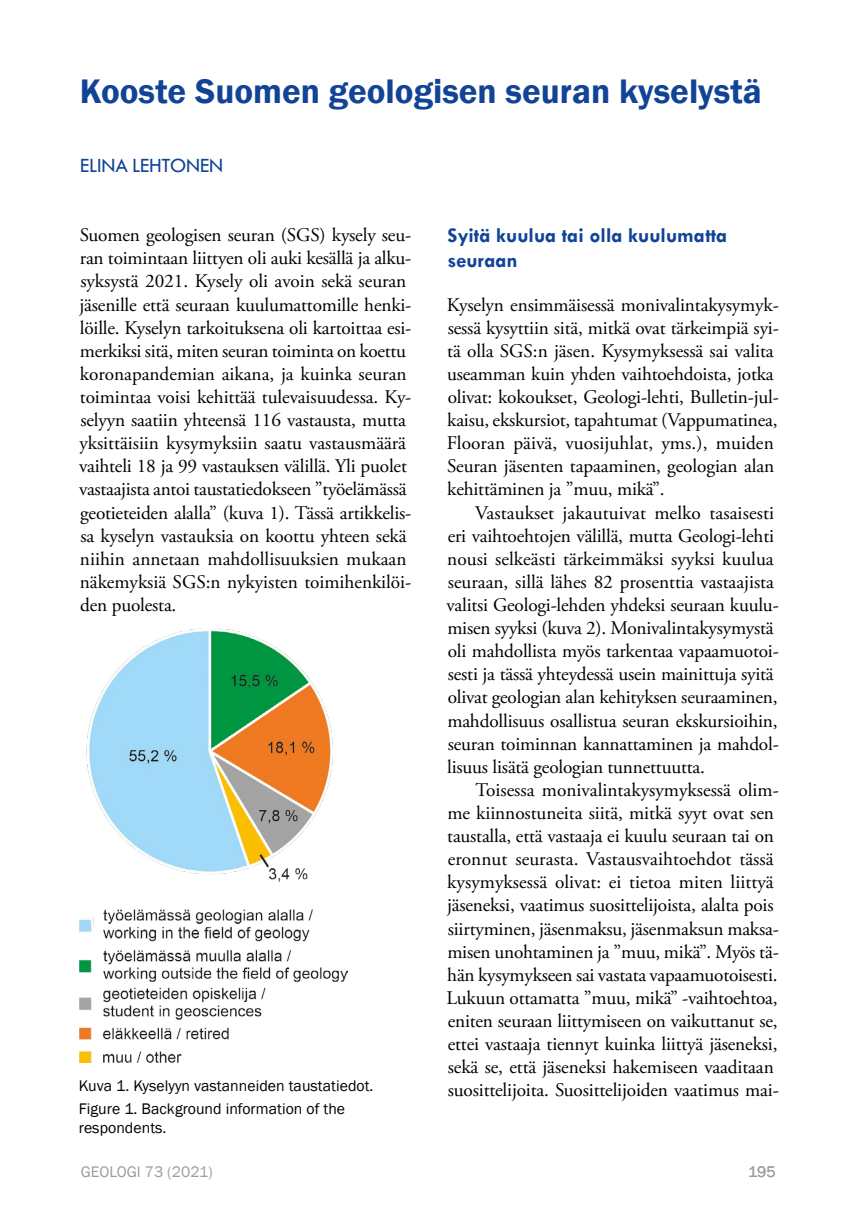
<style>
.page{position:relative;width:854px;height:1216px;background:#fff}
.page>*{position:absolute;margin:0;border:0;box-sizing:border-box;transform-origin:0 0}
.koosteotsikko{font:600 35px "Franklin Gothic";color:#114396}
.väliotsikoelina2{font:700 21px/25.2px "Tw Cen";color:#114396}
.kirjoittaja{font:21px "Tw Cen";letter-spacing:-.01em;color:#114396}
.leipäteksti{font:19.25px/23.1px "Adobe Garamond Pro";letter-spacing:-.01em;color:#000}
.ekakappaleeiang{font:19.25px/23.1px "Adobe Garamond Pro";letter-spacing:-.01em;color:#000}
.kuvateksti{font:15.75px/18.9px "Franklin Gothic";letter-spacing:.005em;color:#000}
.t1{font:15.75px "Franklin Gothic";color:#9d9d9c}
</style>
<div class="page">
<img style="left:79px;top:628px;width:268px;height:434px">
<p class="koosteotsikko" style="left:80px;top:70px;width:683px">Kooste Suomen geologisen seuran kyselystä</p>
<p class="kirjoittaja" style="left:80px;top:153px;width:144px">ELINA LEHTONEN</p>
<p class="ekakappaleeiang" style="left:79px;top:224px;width:333px">Suomen geologisen seuran (SGS) kysely seu&shy;ran toimintaan liittyen oli auki kesällä ja alku&shy;syksystä 2021. Kysely oli avoin sekä seuran jäsenille että seuraan kuulumattomille henki&shy;löille. Kyselyn tarkoituksena oli kartoittaa esi&shy;merkiksi sitä, miten seuran toiminta on koettu koronapandemian aikana, ja kuinka seuran toimintaa voisi kehittää tulevaisuudessa. Ky&shy;selyyn saatiin yhteensä 116 vastausta, mutta yksittäisiin kysymyksiin saatu vastausmäärä vaihteli 18 ja 99 vastauksen välillä. Yli puolet vastaajista antoi taustatiedokseen ”työelämässä geotieteiden alalla” (kuva 1). Tässä artikkelis&shy;sa kyselyn vastauksia on koottu yhteen sekä niihin annetaan mahdollisuuksien mukaan näkemyksiä SGS:n nykyisten toimihenkilöi&shy;den puolesta.</p>
<p class="väliotsikoelina2" style="left:447px;top:222px;width:281px">Syitä kuulua tai olla kuulumatta seuraan</p>
<p class="ekakappaleeiang" style="left:446px;top:293px;width:333px">Kyselyn ensimmäisessä monivalintakysymyk&shy;sessä kysyttiin sitä, mitkä ovat tärkeimpiä syi&shy;tä olla SGS:n jäsen. Kysymyksessä sai valita useamman kuin yhden vaihtoehdoista, jotka olivat: kokoukset, Geologi-lehti, Bulletin-jul&shy;kaisu, ekskursiot, tapahtumat (Vappumatinea, Flooran päivä, vuosijuhlat, yms.), muiden Seuran jäsenten tapaaminen, geologian alan kehittäminen ja ”muu, mikä”.</p>
<p class="leipäteksti" style="left:446px;top:501px;width:333px;text-indent:29px">Vastaukset jakautuivat melko tasaisesti eri vaihtoehtojen välillä, mutta Geologi-lehti nousi selkeästi tärkeimmäksi syyksi kuulua seuraan, sillä lähes 82 prosenttia vastaajista valitsi Geologi-lehden yhdeksi seuraan kuulu&shy;misen syyksi (kuva 2). Monivalintakysymystä oli mahdollista myös tarkentaa vapaamuotoi&shy;sesti ja tässä yhteydessä usein mainittuja syitä olivat geologian alan kehityksen seuraaminen, mahdollisuus osallistua seuran ekskursioihin, seuran toiminnan kannattaminen ja mahdol&shy;lisuus lisätä geologian tunnettuutta.</p>
<p class="leipäteksti" style="left:446px;top:779px;width:333px;text-indent:29px">Toisessa monivalintakysymyksessä olim&shy;me kiinnostuneita siitä, mitkä syyt ovat sen taustalla, että vastaaja ei kuulu seuraan tai on eronnut seurasta. Vastausvaihtoehdot tässä kysymyksessä olivat: ei tietoa miten liittyä jäseneksi, vaatimus suosittelijoista, alalta pois siirtyminen, jäsenmaksu, jäsenmaksun maksa&shy;misen unohtaminen ja ”muu, mikä”. Myös tä&shy;hän kysymykseen sai vastata vapaamuotoisesti.<br>Lukuun ottamatta ”muu, mikä” -vaihtoehtoa, eniten seuraan liittymiseen on vaikuttanut se, ettei vastaaja tiennyt kuinka liittyä jäseneksi, sekä se, että jäseneksi hakemiseen vaaditaan suosittelijoita. Suosittelijoiden vaatimus mai-</p>
<p class="kuvateksti" style="left:79px;top:1076px;width:296px">Kuva 1. Kyselyyn vastanneiden taustatiedot.</p>
<p class="kuvateksti" style="left:79px;top:1100px;width:268px">Figure 1. Background information of the respondents.</p>
<p class="t1" style="left:81px;top:1161px;width:134px">GEOLOGI 73 (2021)</p>
<p class="t1" style="left:748px;top:1161px;width:29px">195</p>
</div>
